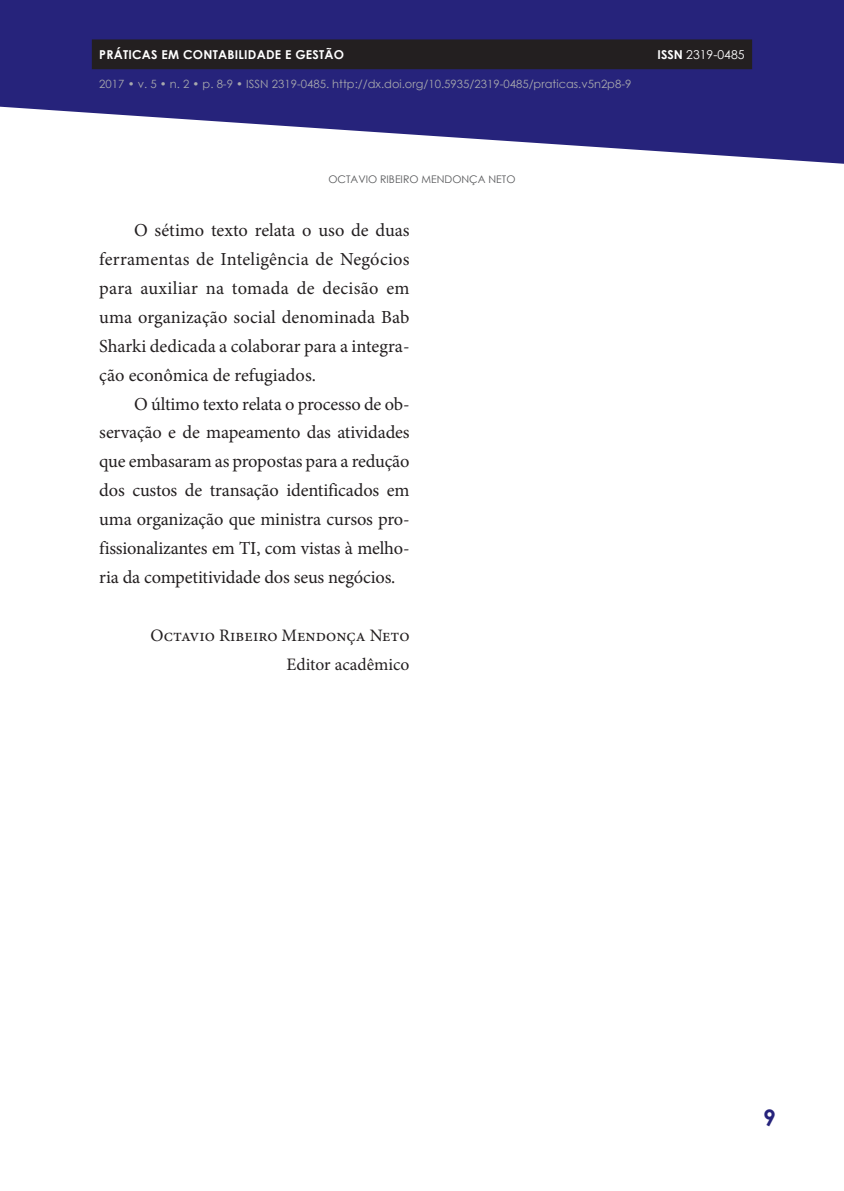
<style>
.page{position:relative;width:844px;height:1191px;background:#fff}
.page>*{position:absolute;margin:0;border:0;box-sizing:border-box;transform-origin:0 0}
.t1{font:700 22.75px "Century Gothic";color:#26237b}
.t2{font:18.38px/28.9px "Minion Pro";color:#231f20;text-align:justify}
.t3{font:17.5px/28.9px "Minion Pro";color:#231f20;text-align:right}
.t4{font:700 12.25px "Century Gothic";letter-spacing:.02em;color:#fff}
.t5{font:12.25px "Century Gothic";color:#fff}
.t6{font:11.38px "Century Gothic";color:#a8a9ad}
.t7{font:10.5px "Century Gothic";color:#57585a}
.s1{font-weight:700}
</style>
<div class="page">
<svg style="left:1px;top:0;width:842px;height:164px;fill:#26237b"></svg>
<div style="left:92px;top:39px;width:660px;height:30px;background:#231f20"></div>
<svg style="left:0;top:0;width:1px;height:107px"></svg>
<p class="t4" style="left:99px;top:45px;width:246px">PRÁTICAS EM CONTABILIDADE E GESTÃO</p>
<p class="t5" style="left:657px;top:46px;width:88px"><span class="s1">ISSN</span> 2319-0485</p>
<p class="t6" style="left:99px;top:76px;width:533px">2017 • v. 5 • n. 2 • p. 8-9 • ISSN 2319-0485. http://dx.doi.org/10.5935/2319-0485/praticas.v5n2p8-9</p>
<p class="t7" style="left:328px;top:172px;width:188px">OCTAVIO RIBEIRO MENDONÇA NETO</p>
<p class="t2" style="left:99px;top:216px;width:312px;text-indent:35px">O sétimo texto relata o uso de duas ferramentas de Inteligência de Negócios para auxiliar na tomada de decisão em uma organização social denominada Bab Sharki dedicada a colaborar para a integra&shy;ção econômica de refugiados.</p>
<p class="t2" style="left:99px;top:389px;width:312px;text-indent:35px">O último texto relata o processo de ob&shy;servação e de mapeamento das atividades que embasaram as propostas para a redução dos custos de transação identificados em uma organização que ministra cursos pro&shy;fissionalizantes em TI, com vistas à melho&shy;ria da competitividade dos seus negócios.</p>
<p class="t3" style="left:150px;top:621px;width:260px">Octavio Ribeiro Mendonça Neto<br>Editor acadêmico</p>
<p class="t1" style="left:763px;top:1100px;width:14px">9</p>
</div>
